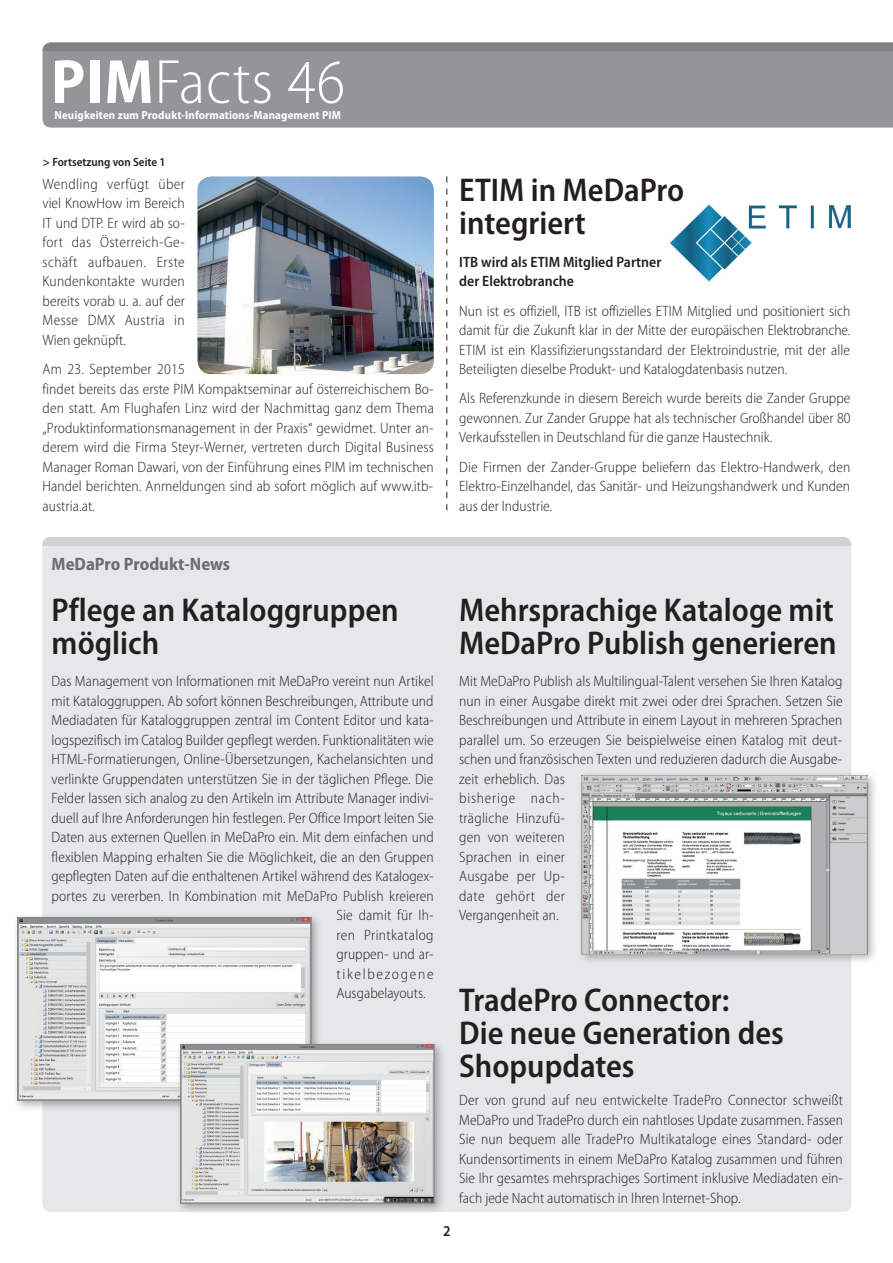
<style>
.page{position:relative;width:893px;height:1263px;background:#fff}
.page>*{position:absolute;margin:0;border:0;box-sizing:border-box;transform-origin:0 0}
.t1{font:300 semi-condensed 63px "Myriad Pro";letter-spacing:.015em;color:#fff}
.t2{font:600 semi-condensed 33px/33px "Myriad Pro";color:#231f20}
.t3{font:700 semi-condensed 18px "Myriad Pro";color:#6c6d70}
.t4{font:300 semi-condensed 15px/19.5px "Myriad Pro";letter-spacing:.005em;color:#231f20;text-align:justify}
.t5{font:600 semi-condensed 15px/19.5px "Myriad Pro";color:#231f20}
.t6{font:300 semi-condensed 15px "Myriad Pro";letter-spacing:.025em;color:#231f20}
.t7{font:300 semi-condensed 15px "Myriad Pro";letter-spacing:.11em;color:#231f20}
.t8{font:600 semi-condensed 12px "Myriad Pro";color:#231f20}
.t9{font:700 semi-condensed 11.7px "Myriad Pro";letter-spacing:.01em;color:#fff}
.s1{font-weight:700}
</style>
<div class="page">
<div style="left:43px;top:51px;width:850px;height:77px;background:#939598"></div>
<div style="left:43px;top:43px;width:850px;height:8px;background:#808285"></div>
<div style="left:42px;top:537px;width:809px;height:675px;background:#e6e7e9;border-radius:9px"></div>
<div style="left:42px;top:537px;width:809px;height:8px;background:#d1d2d4"></div>
<div style="left:12px;top:912px;width:311px;height:200px;background:#231f20;opacity:.35"></div>
<img style="left:17px;top:917px;width:294px;height:184px">
<div style="left:175px;top:1039px;width:271px;height:176px;background:#231f20;opacity:.35"></div>
<img style="left:180px;top:1045px;width:255px;height:159px">
<div style="left:577px;top:770px;width:302px;height:195px;background:#231f20;opacity:.35"></div>
<img style="left:582px;top:775px;width:286px;height:179px">
<svg style="left:446px;top:176px;width:1px;height:334px"></svg>
<img style="left:198px;top:177px;width:236px;height:197px">
<img style="left:670px;top:204px;width:81px;height:78px">
<img style="left:747px;top:204px;width:103px;height:26px">
<h1 class="t1" style="left:51px;top:48px;width:296px"><span class="s1">PIM</span>Facts 46</h1>
<p class="t9" style="left:54px;top:109px;width:288px">Neuigkeiten zum Produkt-Informations-Management PIM</p>
<p class="t8" style="left:43px;top:156px;width:124px">&gt; Fortsetzung von Seite 1</p>
<p class="t4" style="left:43px;top:174px;width:144px">Wendling verfügt über viel KnowHow im Bereich IT und DTP. Er wird ab so&shy;fort das Österreich-Ge&shy;schäft aufbauen. Erste Kundenkontakte wurden bereits vorab u. a. auf der Messe DMX Austria in Wien geknüpft.</p>
<p class="t4" style="left:43px;top:360px;width:393px;text-align:left">Am 23. September 2015<br>findet bereits das erste PIM Kompaktseminar auf österreichischem Bo&shy;den statt. Am Flughafen Linz wird der Nachmittag ganz dem Thema „Produktinformationsmanagement in der Praxis“ gewidmet. Unter an&shy;derem wird die Firma Steyr-Werner, vertreten durch Digital Business Manager Roman Dawari, von der Einführung eines PIM im technischen Handel berichten. Anmeldungen sind ab sofort möglich auf www.itb&shy;austria.at.</p>
<h2 class="t2" style="left:459px;top:174px;width:227px">ETIM in MeDaPro integriert</h2>
<p class="t5" style="left:459px;top:252px;width:204px">ITB wird als ETIM Mitglied Partner der Elektrobranche</p>
<p class="t4" style="left:459px;top:301px;width:393px">Nun ist es offiziell, ITB ist offizielles ETIM Mitglied und positioniert sich damit für die Zukunft klar in der Mitte der europäischen Elektrobranche.<br>ETIM ist ein Klassifizierungsstandard der Elektroindustrie, mit der alle Beteiligten dieselbe Produkt- und Katalogdatenbasis nutzen.</p>
<p class="t4" style="left:459px;top:389px;width:393px">Als Referenzkunde in diesem Bereich wurde bereits die Zander Gruppe gewonnen. Zur Zander Gruppe hat als technischer Großhandel über 80<br>Verkaufsstellen in Deutschland für die ganze Haustechnik.</p>
<p class="t4" style="left:459px;top:457px;width:393px">Die Firmen der Zander-Gruppe beliefern das Elektro-Handwerk, den Elektro-Einzelhandel, das Sanitär- und Heizungshandwerk und Kunden aus der Industrie.</p>
<p class="t3" style="left:52px;top:554px;width:180px">MeDaPro Produkt-News</p>
<h2 class="t2" style="left:52px;top:594px;width:349px">Pflege an Kataloggruppen möglich</h2>
<p class="t4" style="left:52px;top:672px;width:384px">Das Management von Informationen mit MeDaPro vereint nun Artikel</p>
<p class="t4" style="left:52px;top:691px;width:383px">mit Kataloggruppen. Ab sofort können Beschreibungen, Attribute und</p>
<p class="t4" style="left:52px;top:711px;width:384px">Mediadaten für Kataloggruppen zentral im Content Editor und kata-</p>
<p class="t4" style="left:52px;top:730px;width:383px">logspezifisch im Catalog Builder gepflegt werden. Funktionalitäten wie</p>
<p class="t4" style="left:52px;top:750px;width:383px">HTML-Formatierungen, Online-Übersetzungen, Kachelansichten und</p>
<p class="t4" style="left:52px;top:769px;width:383px">verlinkte Gruppendaten unterstützen Sie in der täglichen Pflege. Die</p>
<p class="t4" style="left:52px;top:789px;width:384px">Felder lassen sich analog zu den Artikeln im Attribute Manager indivi-</p>
<p class="t4" style="left:52px;top:808px;width:384px">duell auf Ihre Anforderungen hin festlegen. Per Office Import leiten Sie</p>
<p class="t4" style="left:52px;top:828px;width:384px">Daten aus externen Quellen in MeDaPro ein. Mit dem einfachen und</p>
<p class="t4" style="left:52px;top:847px;width:384px">flexiblen Mapping erhalten Sie die Möglichkeit, die an den Gruppen</p>
<p class="t4" style="left:52px;top:867px;width:384px">gepflegten Daten auf die enthaltenen Artikel während des Katalogex-</p>
<p class="t4" style="left:52px;top:886px;width:384px">portes zu vererben. In Kombination mit MeDaPro Publish kreieren</p>
<p class="t4" style="left:337px;top:906px;width:99px">Sie damit für Ih-</p>
<p class="t6" style="left:337px;top:926px;width:99px">ren Printkatalog</p>
<p class="t4" style="left:337px;top:945px;width:99px">gruppen- und ar-</p>
<p class="t7" style="left:337px;top:965px;width:99px">tikelbezogene</p>
<p class="t4" style="left:337px;top:984px;width:91px">Ausgabelayouts.</p>
<h2 class="t2" style="left:459px;top:594px;width:379px">Mehrsprachige Kataloge mit<br>MeDaPro Publish generieren</h2>
<p class="t4" style="left:459px;top:672px;width:385px;text-align:left">Mit MeDaPro Publish als Multilingual-Talent versehen Sie Ihren Katalog nun in einer Ausgabe direkt mit zwei oder drei Sprachen. Setzen Sie Beschreibungen und Attribute in einem Layout in mehreren Sprachen parallel um. So erzeugen Sie beispielweise einen Katalog mit deut&shy;schen und französischen Texten und reduzieren dadurch die Ausgabe&shy;zeit erheblich. Das<br>bisherige nach-<br>trägliche Hinzufü-<br>gen von weiteren<br>Sprachen in einer<br>Ausgabe per Up-<br>date gehört der<br>Vergangenheit an.</p>
<p class="t5" style="left:443px;top:1221px;width:9px">2</p>
<h2 class="t2" style="left:459px;top:984px;width:326px">TradePro Connector:<br>Die neue Generation des<br>Shopupdates</h2>
<p class="t4" style="left:459px;top:1091px;width:385px">Der von grund auf neu entwickelte TradePro Connector schweißt MeDaPro und TradePro durch ein nahtloses Update zusammen. Fassen Sie nun bequem alle TradePro Multikataloge eines Standard- oder Kundensortiments in einem MeDaPro Katalog zusammen und führen Sie Ihr gesamtes mehrsprachiges Sortiment inklusive Mediadaten ein&shy;fach jede Nacht automatisch in Ihren Internet-Shop.</p>
</div>
